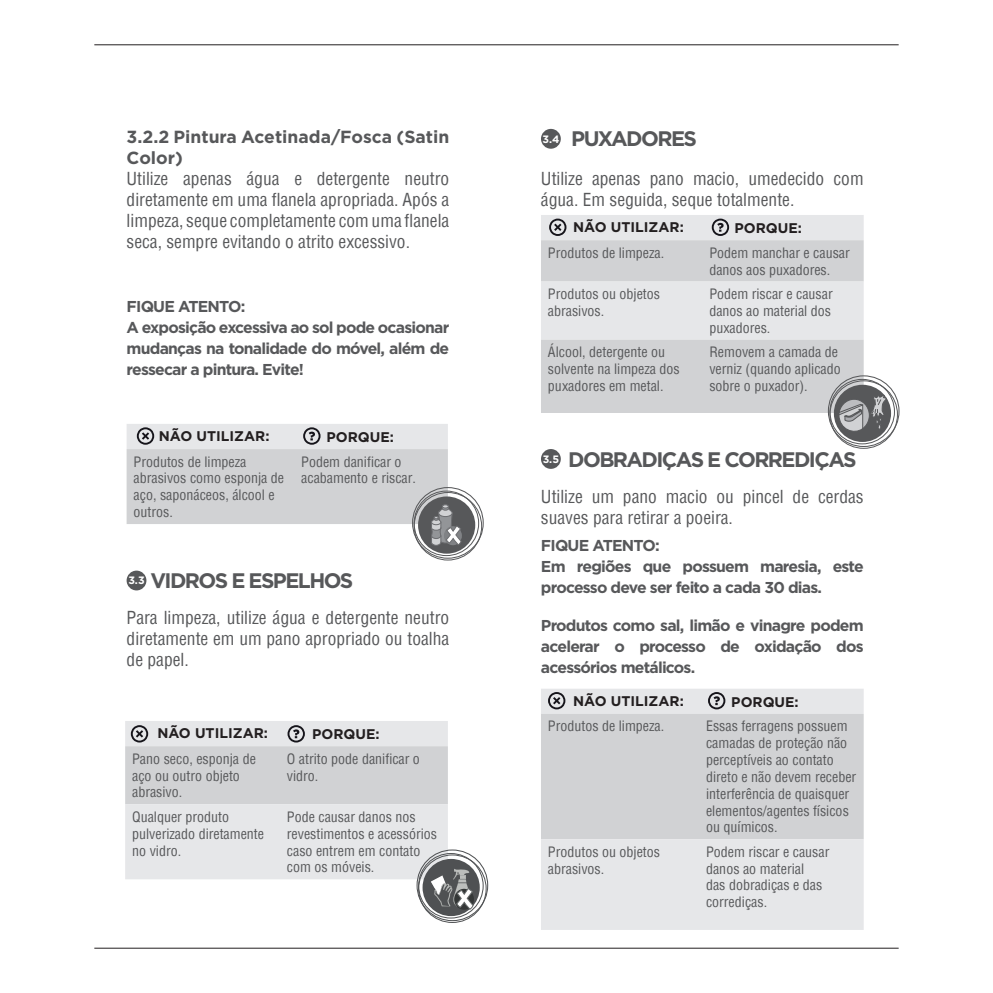
<style>
.page{position:relative;width:993px;height:993px;background:#fff}
.page>*{position:absolute;margin:0;border:0;box-sizing:border-box;transform-origin:0 0}
.t1{font:700 21px "Gotham";letter-spacing:-.075em;color:#57585a}
.t2{font:condensed 17.5px/21px "Helvetica";color:#57585a}
.t3{font:700 17.5px/21px "Gotham";color:#57585a}
.t4{font:700 15.75px/21px "Gotham";letter-spacing:-.05em;color:#57585a}
.t5{font:condensed 14px/16.8px "Helvetica";color:#57585a}
.t6{font:700 14px "Gotham";color:#231f20}
</style>
<div class="page">
<hr style="left:94px;top:947px;width:804px;height:1px;background:#231f20">
<hr style="left:94px;top:44px;width:804px;height:1px;background:#231f20">
<div style="left:541px;top:129px;width:19px;height:20px;background:#57585a;border-radius:50%"></div>
<div style="left:833px;top:384px;width:57px;height:58px;background:#57585a;border-radius:50%"></div>
<svg style="left:541px;top:215px;width:345px;height:225px"></svg>
<div style="left:541px;top:449px;width:19px;height:19px;background:#57585a;border-radius:50%"></div>
<div style="left:126px;top:570px;width:20px;height:20px;background:#57585a;border-radius:50%"></div>
<div style="left:418px;top:496px;width:57px;height:57px;background:#57585a;border-radius:50%"></div>
<svg style="left:126px;top:424px;width:335px;height:121px"></svg>
<div style="left:541px;top:713px;width:322px;height:126px;background:#d1d2d4"></div>
<div style="left:541px;top:839px;width:322px;height:90px;background:#e6e7e9"></div>
<div style="left:541px;top:689px;width:322px;height:24px;background:#e6e7e9"></div>
<div style="left:422px;top:858px;width:57px;height:57px;background:#4f5153;border-radius:50%"></div>
<div style="left:454px;top:888px;width:20px;height:21px;background:#343737;border-radius:50%"></div>
<svg style="left:125px;top:721px;width:348px;height:188px"></svg>
<p class="t3" style="left:126px;top:126px;width:324px">3.2.2 Pintura Acetinada/Fosca (Satin<br>Color)</p>
<p class="t2" style="left:126px;top:168px;width:324px;text-align:justify">Utilize apenas água e detergente neutro diretamente em uma flanela apropriada. Após a limpeza, seque completamente com uma flanela seca, sempre evitando o atrito excessivo.</p>
<p class="t4" style="left:126px;top:296px;width:324px">FIQUE ATENTO:<br>A exposição excessiva ao sol pode ocasionar mudanças na tonalidade do móvel, além de ressecar a pintura. Evite!</p>
<p class="t6" style="left:159px;top:426px;width:112px">NÃO UTILIZAR:</p>
<p class="t6" style="left:326px;top:427px;width:69px">PORQUE:</p>
<p class="t5" style="left:133px;top:453px;width:152px">Produtos de limpeza abrasivos como esponja de aço, saponáceos, álcool e outros.</p>
<p class="t5" style="left:301px;top:453px;width:116px">Podem danificar o acabamento e riscar.</p>
<h1 class="t1" style="left:128px;top:566px;width:226px"><sup>3.3</sup> VIDROS E ESPELHOS</h1>
<p class="t2" style="left:126px;top:607px;width:324px;text-align:justify">Para limpeza, utilize água e detergente neutro diretamente em um pano apropriado ou toalha de papel.</p>
<p class="t6" style="left:157px;top:723px;width:112px">NÃO UTILIZAR:</p>
<p class="t6" style="left:312px;top:724px;width:69px">PORQUE:</p>
<p class="t5" style="left:132px;top:749px;width:125px">Pano seco, esponja de aço ou outro objeto abrasivo.</p>
<p class="t5" style="left:287px;top:749px;width:134px">O atrito pode danificar o vidro.</p>
<p class="t5" style="left:132px;top:807px;width:133px">Qualquer produto pulverizado diretamente no vidro.</p>
<p class="t5" style="left:287px;top:807px;width:152px">Pode causar danos nos revestimentos e acessórios caso entrem em contato com os móveis.</p>
<h1 class="t1" style="left:542px;top:125px;width:156px"><sup>3.4</sup> PUXADORES</h1>
<p class="t2" style="left:541px;top:167px;width:324px">Utilize apenas pano macio, umedecido com água. Em seguida, seque totalmente.</p>
<p class="t6" style="left:573px;top:218px;width:112px">NÃO UTILIZAR:</p>
<p class="t6" style="left:734px;top:219px;width:69px">PORQUE:</p>
<p class="t5" style="left:548px;top:244px;width:118px">Produtos de limpeza.</p>
<p class="t5" style="left:709px;top:244px;width:142px">Podem manchar e causar danos aos puxadores.</p>
<p class="t5" style="left:548px;top:285px;width:113px">Produtos ou objetos abrasivos.</p>
<p class="t5" style="left:709px;top:285px;width:125px;text-align:justify">Podem riscar e causar danos ao material dos puxadores.</p>
<p class="t5" style="left:548px;top:343px;width:133px">Álcool, detergente ou solvente na limpeza dos puxadores em metal.</p>
<p class="t5" style="left:709px;top:343px;width:133px">Removem a camada de verniz (quando aplicado sobre o puxador).</p>
<h1 class="t1" style="left:542px;top:445px;width:315px"><sup>3.5</sup> DOBRADIÇAS E CORREDIÇAS</h1>
<p class="t2" style="left:541px;top:486px;width:324px">Utilize um pano macio ou pincel de cerdas suaves para retirar a poeira.</p>
<p class="t4" style="left:541px;top:534px;width:324px">FIQUE ATENTO:<br>Em regiões que possuem maresia, este processo deve ser feito a cada 30 dias.</p>
<p class="t4" style="left:541px;top:615px;width:324px;text-align:justify">Produtos como sal, limão e vinagre podem acelerar o processo de oxidação dos acessórios metálicos.</p>
<p class="t6" style="left:573px;top:691px;width:112px">NÃO UTILIZAR:</p>
<p class="t6" style="left:731px;top:692px;width:69px">PORQUE:</p>
<p class="t5" style="left:548px;top:717px;width:118px">Produtos de limpeza.</p>
<p class="t5" style="left:705px;top:717px;width:152px">Essas ferragens possuem camadas de proteção não perceptíveis ao contato direto e não devem receber interferência de quaisquer elementos/agentes físicos ou químicos.</p>
<p class="t5" style="left:548px;top:842px;width:113px">Produtos ou objetos abrasivos.</p>
<p class="t5" style="left:705px;top:842px;width:125px">Podem riscar e causar danos ao material<br>das dobradiças e das corrediças.</p>
</div>
